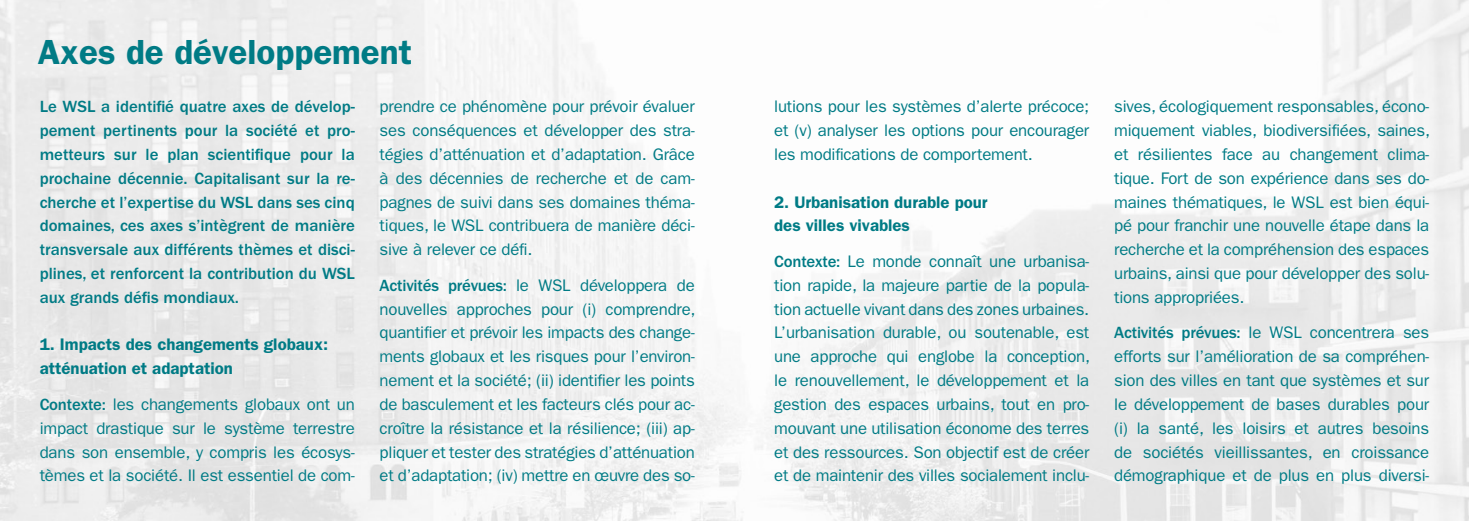
<style>
.page{position:relative;width:1469px;height:521px;background:#fff}
.page>*{position:absolute;margin:0;border:0;box-sizing:border-box;transform-origin:0 0}
.t1{font:600 35px "ITC Franklin Gothic Std";color:#007b85}
.t2{font:16.8px/23.8px "ITC Franklin Gothic Std";letter-spacing:-.01em;color:#007b85;text-align:justify}
.t3{font:500 16.8px/23.8px "ITC Franklin Gothic Std";color:#007b85;text-align:justify}
.t4{font:600 16.8px/23.8px "ITC Franklin Gothic Std";color:#007b85}
.s1{font-weight:500}
</style>
<div class="page">
<img style="left:0;top:0;width:1468px;height:521px">
<h1 class="t1" style="left:38px;top:31px;width:376px">Axes de développement</h1>
<p class="t3" style="left:40px;top:95px;width:317px">Le WSL a identifié quatre axes de dévelop&shy;pement pertinents pour la société et pro&shy;metteurs sur le plan scientifique pour la prochaine décennie. Capitalisant sur la re&shy;cherche et l’expertise du WSL dans ses cinq domaines, ces axes s’intègrent de manière transversale aux différents thèmes et disci&shy;plines, et renforcent la contribution du WSL aux grands défis mondiaux.</p>
<p class="t4" style="left:40px;top:333px;width:290px">1. Impacts des changements globaux: atténuation et adaptation</p>
<p class="t2" style="left:40px;top:392px;width:317px"><span class="s1">Contexte:</span> les changements globaux ont un impact drastique sur le système terrestre dans son ensemble, y compris les écosys&shy;tèmes et la société. Il est essentiel de com-</p>
<p class="t2" style="left:379px;top:95px;width:317px">prendre ce phénomène pour prévoir évaluer ses conséquences et développer des stra&shy;tégies d’atténuation et d’adaptation. Grâce à des décennies de recherche et de cam&shy;pagnes de suivi dans ses domaines théma&shy;tiques, le WSL contribuera de manière déci&shy;sive à relever ce défi.</p>
<p class="t2" style="left:379px;top:273px;width:317px"><span class="s1">Activités prévues:</span> le WSL développera de nouvelles approches pour (i) comprendre, quantifier et prévoir les impacts des change&shy;ments globaux et les risques pour l’environ&shy;nement et la société; (ii) identifier les points de basculement et les facteurs clés pour ac&shy;croître la résistance et la résilience; (iii) ap&shy;pliquer et tester des stratégies d’atténuation et d’adaptation; (iv) mettre en œuvre des so-</p>
<p class="t2" style="left:774px;top:95px;width:317px">lutions pour les systèmes d’alerte précoce; et (v) analyser les options pour encourager les modifications de comportement.</p>
<p class="t4" style="left:774px;top:190px;width:215px">2. Urbanisation durable pour des villes vivables</p>
<p class="t2" style="left:774px;top:250px;width:317px"><span class="s1">Contexte:</span> Le monde connaît une urbanisa&shy;tion rapide, la majeure partie de la popula&shy;tion actuelle vivant dans des zones urbaines.<br>L’urbanisation durable, ou soutenable, est une approche qui englobe la conception, le renouvellement, le développement et la gestion des espaces urbains, tout en pro&shy;mouvant une utilisation économe des terres et des ressources. Son objectif est de créer et de maintenir des villes socialement inclu-</p>
<p class="t2" style="left:1114px;top:95px;width:317px">sives, écologiquement responsables, écono&shy;miquement viables, biodiversifiées, saines, et résilientes face au changement clima&shy;tique. Fort de son expérience dans ses do&shy;maines thématiques, le WSL est bien équi&shy;pé pour franchir une nouvelle étape dans la recherche et la compréhension des espaces urbains, ainsi que pour développer des solu&shy;tions appropriées.</p>
<p class="t2" style="left:1114px;top:321px;width:317px"><span class="s1">Activités prévues:</span> le WSL concentrera ses efforts sur l’amélioration de sa compréhen&shy;sion des villes en tant que systèmes et sur le développement de bases durables pour (i) la santé, les loisirs et autres besoins de sociétés vieillissantes, en croissance démographique et de plus en plus diversi-</p>
</div>
